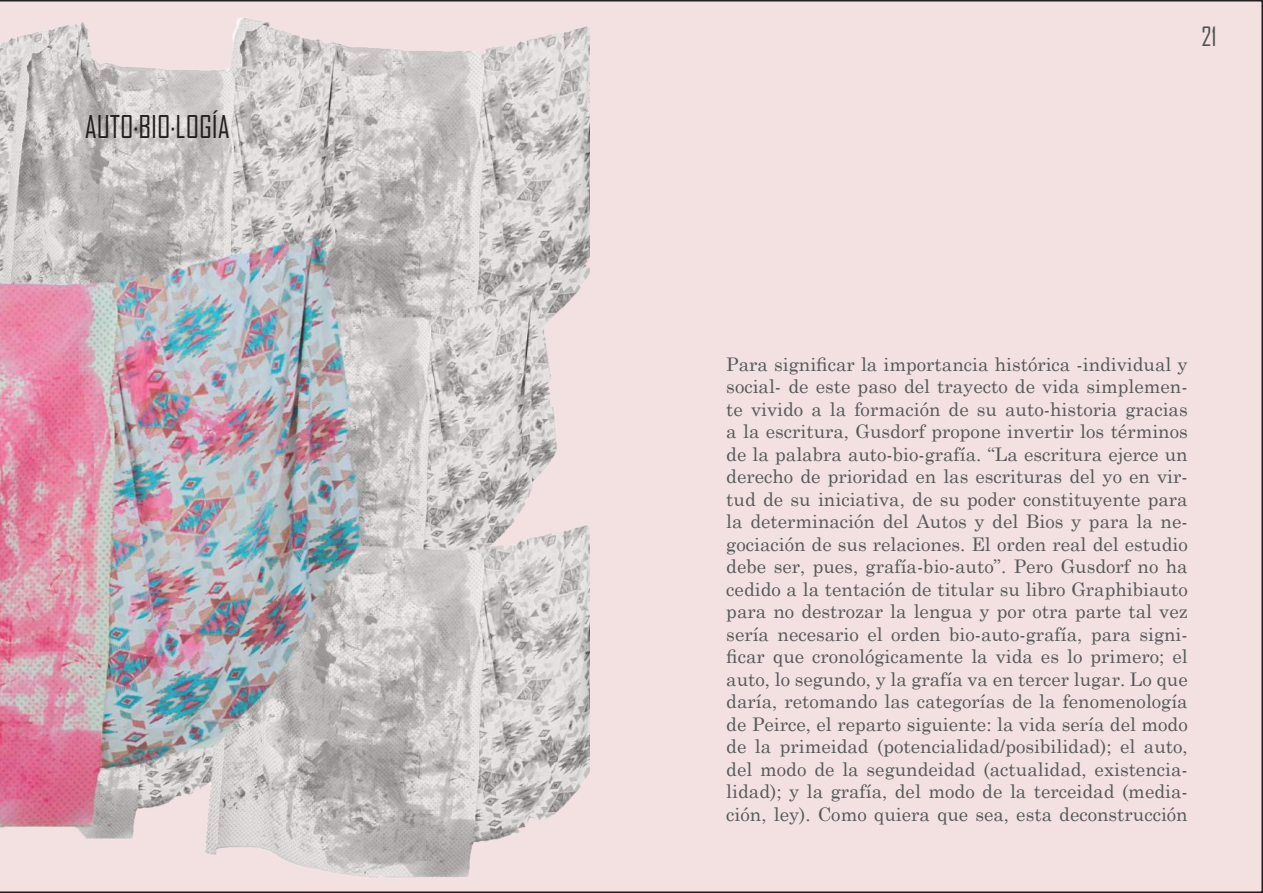
<style>
.page{position:relative;width:1263px;height:893px;background:#f2e1e0}
.page>*{position:absolute;margin:0;border:0;box-sizing:border-box;transform-origin:0 0}
.t1{font:30px "Agency FB";color:#231f20}
.t2{font:25.5px "Agency FB";color:#4f5252}
.t3{font:18.75px/22.5px "Century Schoolbook";color:#57585a;text-align:justify}
</style>
<div class="page">
<img style="left:0;top:14px;width:589px;height:864px">
<h1 class="t1" style="left:85px;top:109px;width:147px">AUTO·BIO·LOGÍA</h1>
<h2 class="t2" style="left:1201px;top:21px;width:17px">21</h2>
<p class="t3" style="left:726px;top:351px;width:463px">Para significar la importancia histórica -individual y social- de este paso del trayecto de vida simplemen&shy;te vivido a la formación de su auto-historia gracias a la escritura, Gusdorf propone invertir los términos de la palabra auto-bio-grafía. “La escritura ejerce un derecho de prioridad en las escrituras del yo en vir&shy;tud de su iniciativa, de su poder constituyente para la determinación del Autos y del Bios y para la ne&shy;gociación de sus relaciones. El orden real del estudio debe ser, pues, grafía-bio-auto”. Pero Gusdorf no ha cedido a la tentación de titular su libro Graphibiauto para no destrozar la lengua y por otra parte tal vez sería necesario el orden bio-auto-grafía, para signi&shy;ficar que cronológicamente la vida es lo primero; el auto, lo segundo, y la grafía va en tercer lugar. Lo que daría, retomando las categorías de la fenomenología de Peirce, el reparto siguiente: la vida sería del modo de la primeidad (potencialidad/posibilidad); el auto, del modo de la segundeidad (actualidad, existencia&shy;lidad); y la grafía, del modo de la terceidad (media&shy;ción, ley). Como quiera que sea, esta deconstrucción</p>
</div>
